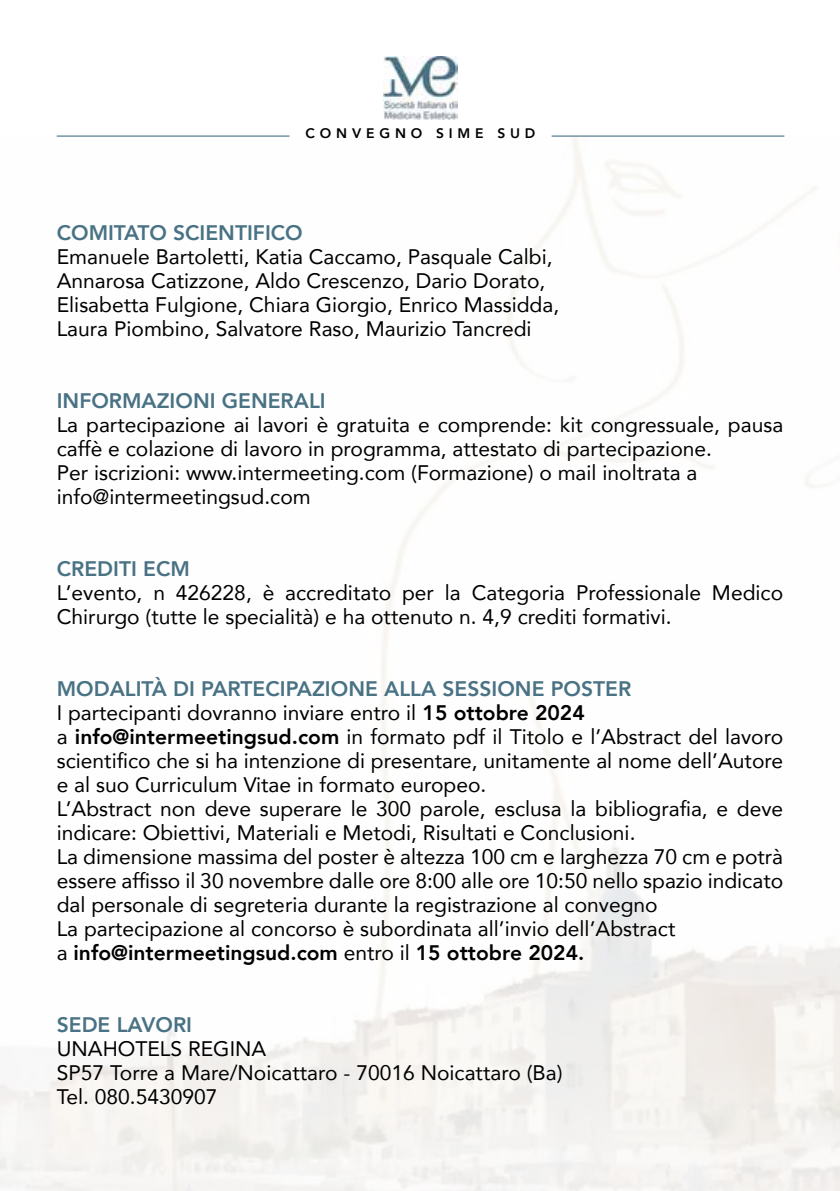
<style>
.page{position:relative;width:840px;height:1191px;background:#fff}
.page>*{position:absolute;margin:0;border:0;box-sizing:border-box;transform-origin:0 0}
.t1{font:21px/24px "Avenir";color:#000}
.t2{font:800 21px "Avenir";color:#497284}
.t3{font:800 13.8px "Avenir";letter-spacing:.35em;color:#000}
.s1{font-weight:800;color:#497284}
.s2{font-weight:800}
</style>
<div class="page">
<img style="left:383px;top:57px;width:74px;height:63px">
<hr style="left:57px;top:135px;width:232px;height:2px;background:#497284">
<hr style="left:551px;top:135px;width:232px;height:2px;background:#497284">
<p class="t3" style="left:305px;top:123px;width:231px">CONVEGNO SIME SUD</p>
<p class="t2" style="left:57px;top:216px;width:247px">COMITATO SCIENTIFICO</p>
<p class="t1" style="left:57px;top:244px;width:503px">Emanuele Bartoletti, Katia Caccamo, Pasquale Calbi, Annarosa Catizzone, Aldo Crescenzo, Dario Dorato, Elisabetta Fulgione, Chiara Giorgio, Enrico Massidda, Laura Piombino, Salvatore Raso, Maurizio Tancredi</p>
<p class="t2" style="left:57px;top:384px;width:270px">INFORMAZIONI GENERALI</p>
<p class="t1" style="left:57px;top:412px;width:727px">La partecipazione ai lavori è gratuita e comprende: kit congressuale, pausa caffè e colazione di lavoro in programma, attestato di partecipazione.<br>Per iscrizioni: www.intermeeting.com (Formazione) o mail inoltrata a info@intermeetingsud.com</p>
<p class="t2" style="left:57px;top:552px;width:134px">CREDITI ECM</p>
<p class="t1" style="left:57px;top:580px;width:727px">L’evento, n 426228, è accreditato per la Categoria Professionale Medico<br>Chirurgo (tutte le specialità) e ha ottenuto n. 4,9 crediti formativi.</p>
<p class="t1" style="left:57px;top:676px;width:727px"><span class="s1">MODALITÀ DI PARTECIPAZIONE ALLA SESSIONE POSTER<br></span>I partecipanti dovranno inviare entro il <span class="s2">15 ottobre 2024<br></span>a <span class="s2">info@intermeetingsud.com</span> in formato pdf il Titolo e l’Abstract del lavoro scientifico che si ha intenzione di presentare, unitamente al nome dell’Autore e al suo Curriculum Vitae in formato europeo.<br>L’Abstract non deve superare le 300 parole, esclusa la bibliografia, e deve indicare: Obiettivi, Materiali e Metodi, Risultati e Conclusioni.<br>La dimensione massima del poster è altezza 100 cm e larghezza 70 cm e potrà essere affisso il 30 novembre dalle ore 8:00 alle ore 10:50 nello spazio indicato dal personale di segreteria durante la registrazione al convegno<br>La partecipazione al concorso è subordinata all’invio dell’Abstract<br>a <span class="s2">info@intermeetingsud.com</span> entro il <span class="s2">15 ottobre 2024.</span></p>
<p class="t2" style="left:57px;top:1008px;width:137px">SEDE LAVORI</p>
<p class="t1" style="left:57px;top:1036px;width:507px">UNAHOTELS REGINA<br>SP57 Torre a Mare/Noicattaro - 70016 Noicattaro (Ba)<br>Tel. 080.5430907</p>
</div>
